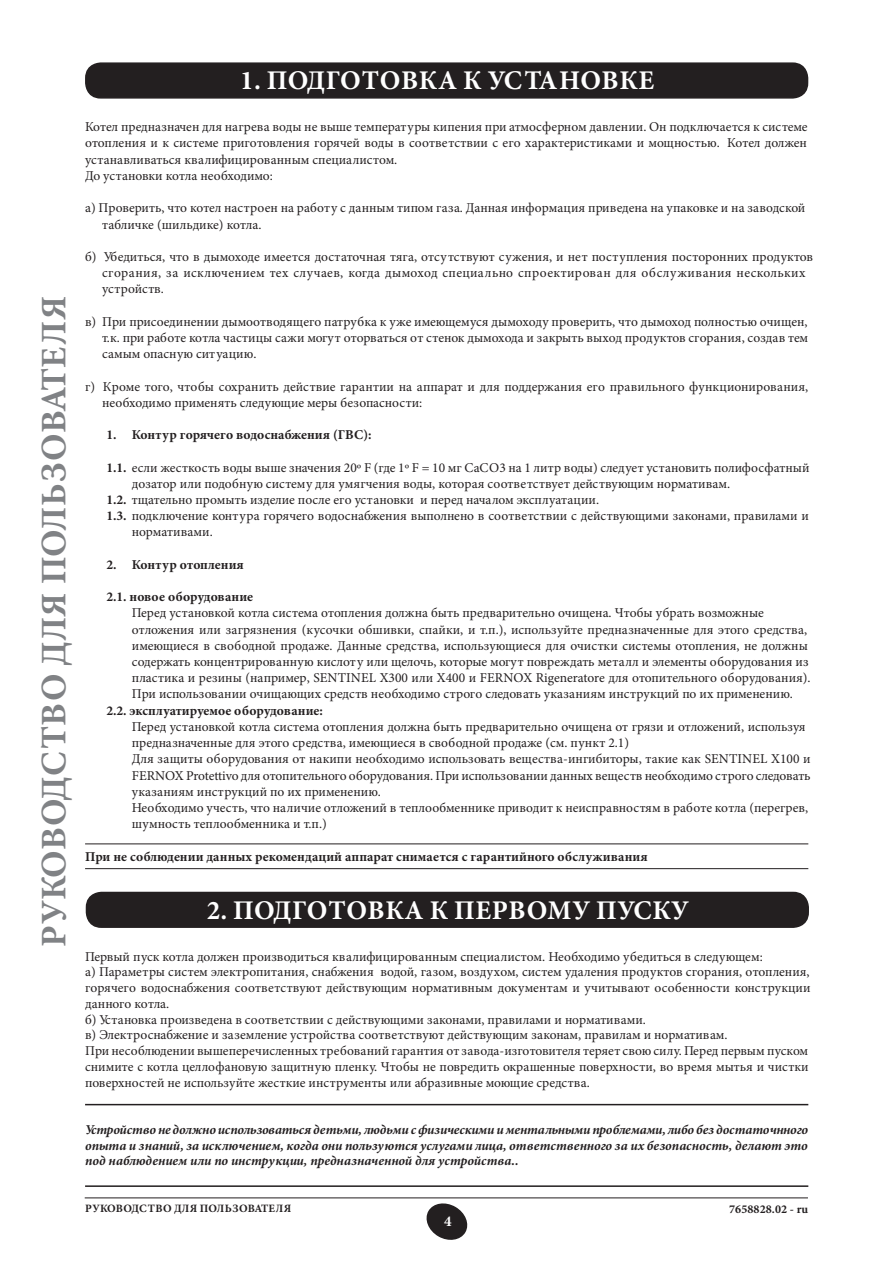
<style>
.page{position:relative;width:893px;height:1262px;background:#fff}
.page>*{position:absolute;margin:0;border:0;box-sizing:border-box;transform-origin:0 0}
.t1{font:700 36px "Minion Pro";letter-spacing:.01em;color:#808285}
.t2{font:700 27px "Minion Pro";letter-spacing:.02em;color:#fff}
.t3{font:700 15px "Minion Pro";color:#fff}
.t4{font:13.5px/16.2px "Minion Pro";color:#231f20}
.t5{font:italic 700 13.5px/15.8px "Minion Pro";color:#231f20;text-align:justify}
.t6{font:13.5px/16.2px "Minion Pro";letter-spacing:.02em;color:#231f20}
.t7{font:700 13.5px "Minion Pro";color:#231f20}
.t8{font:700 12px "Minion Pro";letter-spacing:.01em;color:#231f20}
.t9{font:700 11.25px "Minion Pro";letter-spacing:.02em;color:#231f20}
.s1{font-weight:700}
</style>
<div class="page">
<svg style="left:426px;top:1203px;width:41px;height:36px"></svg>
<hr style="left:85px;top:1197px;width:723px;height:1px;background:#231f20">
<hr style="left:85px;top:843px;width:723px;height:1px;background:#231f20">
<hr style="left:85px;top:868px;width:723px;height:1px;background:#231f20">
<div style="left:86px;top:63px;width:721px;height:35px;background:#231f20;border-radius:15px"></div>
<div style="left:85px;top:62px;width:723px;height:37px;border:2px solid #231f20;border-radius:15px"></div>
<hr style="left:85px;top:1103px;width:723px;height:2px;background:#231f20">
<hr style="left:85px;top:1185px;width:723px;height:1px;background:#231f20">
<div style="left:86px;top:892px;width:722px;height:35px;background:#231f20;border-radius:15px"></div>
<div style="left:86px;top:891px;width:723px;height:37px;border:2px solid #231f20;border-radius:15px"></div>
<h1 class="t1" style="left:39px;top:946px;width:652px;rotate:-90deg">РУКОВОДСТВО ДЛЯ ПОЛЬЗОВАТЕЛЯ</h1>
<h2 class="t2" style="left:240px;top:70px;width:415px">1. ПОДГОТОВКА К УСТАНОВКЕ</h2>
<p class="t4" style="left:85px;top:120px;width:724px">Котел предназначен для нагрева воды не выше температуры кипения при атмосферном давлении. Он подключается к системе отопления и к системе приготовления горячей воды в соответствии с его характеристиками и мощностью. Котел должен устанавливаться квалифицированным специалистом.<br>До установки котла необходимо:</p>
<p class="t4" style="left:102px;top:201px;width:704px;text-indent:-17px">a) Проверить, что котел настроен на работу с данным типом газа. Данная информация приведена на упаковке и на заводской табличке (шильдике) котла.</p>
<p class="t6" style="left:102px;top:250px;width:712px;text-indent:-17px">б) Убедиться, что в дымоходе имеется достаточная тяга, отсутствуют сужения, и нет поступления посторонних продуктов сгорания, за исключением тех случаев, когда дымоход специально спроектирован для обслуживания нескольких устройств.</p>
<p class="t4" style="left:102px;top:314px;width:707px;text-align:justify;text-indent:-17px">в) При присоединении дымоотводящего патрубка к уже имеющемуся дымоходу проверить, что дымоход полностью очищен, т.к. при работе котла частицы сажи могут оторваться от стенок дымохода и закрыть выход продуктов сгорания, создав тем самым опасную ситуацию.</p>
<p class="t4" style="left:102px;top:379px;width:707px;text-indent:-17px">г) Кроме того, чтобы сохранить действие гарантии на аппарат и для поддержания его правильного функционирования, необходимо применять следующие меры безопасности:</p>
<p class="t7" style="left:106px;top:429px;width:267px">1. Контур горячего водоснабжения (ГВС):</p>
<p class="t4" style="left:106px;top:460px;width:704px"><span class="s1">1.1.</span> если жесткость воды выше значения 20º F (где 1º F = 10 мг СаСО3 на 1 литр воды) следует установить полифосфатный</p>
<p class="t4" style="left:132px;top:476px;width:600px">дозатор или подобную систему для умягчения воды, которая соответствует действующим нормативам.</p>
<p class="t4" style="left:106px;top:493px;width:494px"><span class="s1">1.2.</span> тщательно промыть изделие после его установки и перед началом эксплуатации.</p>
<p class="t4" style="left:106px;top:509px;width:704px"><span class="s1">1.3.</span> подключение контура горячего водоснабжения выполнено в соответствии с действующими законами, правилами и</p>
<p class="t4" style="left:132px;top:525px;width:82px">нормативами.</p>
<p class="t7" style="left:106px;top:559px;width:139px">2. Контур отопления</p>
<p class="t7" style="left:106px;top:591px;width:148px">2.1. новое оборудование</p>
<p class="t4" style="left:132px;top:606px;width:680px">Перед установкой котла система отопления должна быть предварительно очищена. Чтобы убрать возможные отложения или загрязнения (кусочки обшивки, спайки, и т.п.), используйте предназначенные для этого средства, имеющиеся в свободной продаже. Данные средства, использующиеся для очистки системы отопления, не должны содержать концентрированную кислоту или щелочь, которые могут повреждать металл и элементы оборудования из пластика и резины (например, SENTINEL X300 или X400 и FERNOX Rigeneratore для отопительного оборудования).<br>При использовании очищающих средств необходимо строго следовать указаниям инструкций по их применению.</p>
<p class="t7" style="left:106px;top:705px;width:218px">2.2. эксплуатируемое оборудование:</p>
<p class="t4" style="left:132px;top:719px;width:680px">Перед установкой котла система отопления должна быть предварительно очищена от грязи и отложений, используя предназначенные для этого средства, имеющиеся в свободной продаже (см. пункт 2.1)<br>Для защиты оборудования от накипи необходимо использовать вещества-ингибиторы, такие как SENTINEL X100 и FERNOX Protettivo для отопительного оборудования. При использовании данных веществ необходимо строго следовать указаниям инструкций по их применению.<br>Необходимо учесть, что наличие отложений в теплообменнике приводит к неисправностям в работе котла (перегрев, шумность теплообменника и т.п.)</p>
<p class="t7" style="left:85px;top:850px;width:564px">При не соблюдении данных рекомендаций аппарат снимается с гарантийного обслуживания</p>
<h2 class="t2" style="left:207px;top:899px;width:484px">2. ПОДГОТОВКА К ПЕРВОМУ ПУСКУ</h2>
<p class="t4" style="left:85px;top:949px;width:727px;line-height:15.8px">Первый пуск котла должен производиться квалифицированным специалистом. Необходимо убедиться в следующем:<br>а) Параметры систем электропитания, снабжения водой, газом, воздухом, систем удаления продуктов сгорания, отопления, горячего водоснабжения соответствуют действующим нормативным документам и учитывают особенности конструкции данного котла.<br>б) Установка произведена в соответствии с действующими законами, правилами и нормативами.<br>в) Электроснабжение и заземление устройства соответствуют действующим законам, правилам и нормативам.<br>При несоблюдении вышеперечисленных требований гарантия от завода-изготовителя теряет свою силу. Перед первым пуском снимите с котла целлофановую защитную пленку. Чтобы не повредить окрашенные поверхности, во время мытья и чистки поверхностей не используйте жесткие инструменты или абразивные моющие средства.</p>
<p class="t5" style="left:85px;top:1123px;width:724px">Устройство не должно использоваться детьми, людьми с физическими и ментальными проблемами, либо без достаточнного опыта и знаний, за исключением, когда они пользуются услугами лица, ответственного за их безопасность, делают это под наблюдением или по инструкции, предназначенной для устройства..</p>
<p class="t9" style="left:85px;top:1203px;width:207px">РУКОВОДСТВО ДЛЯ ПОЛЬЗОВАТЕЛЯ</p>
<p class="t8" style="left:729px;top:1203px;width:81px">7658828.02 - ru</p>
<p class="t3" style="left:444px;top:1214px;width:9px">4</p>
</div>
